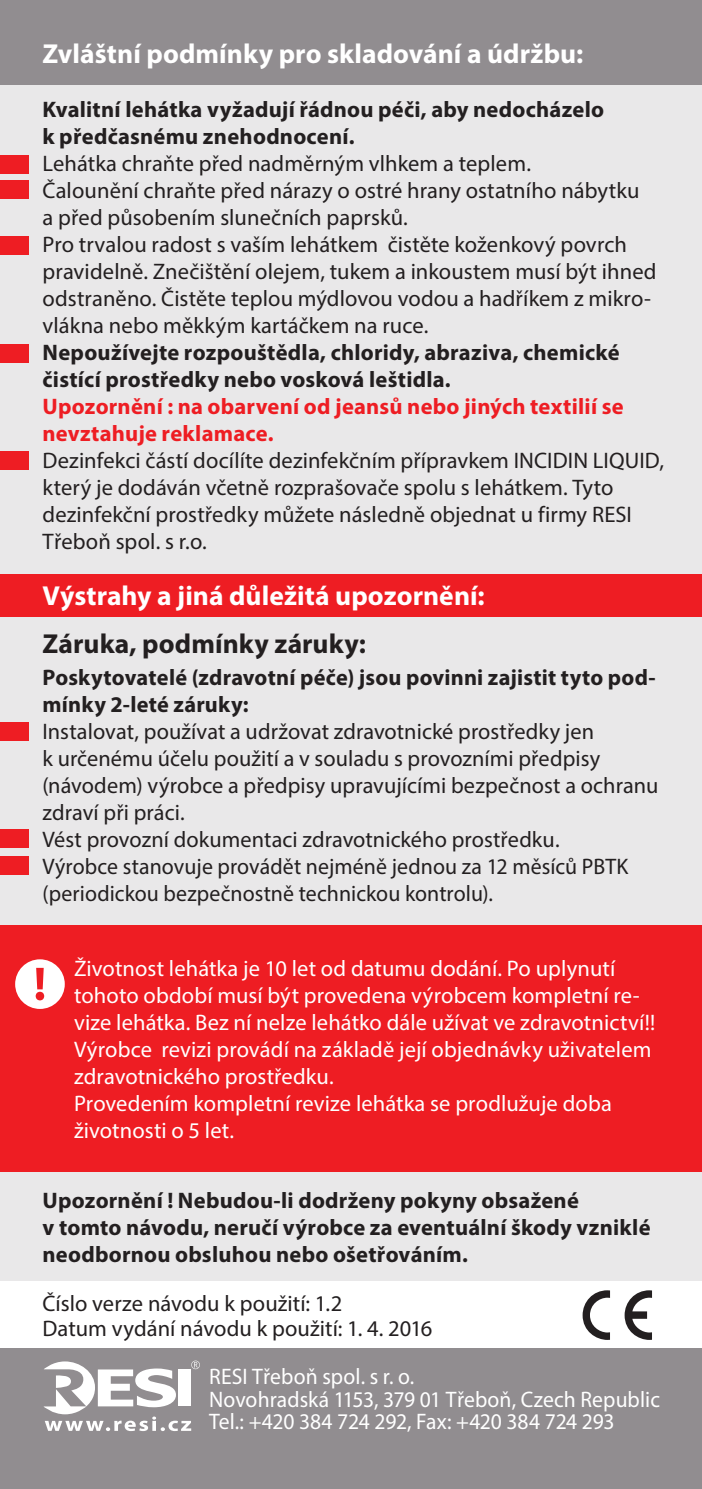
<style>
.page{position:relative;width:702px;height:1489px;background:#fff}
.page>*{position:absolute;margin:0;border:0;box-sizing:border-box;transform-origin:0 0}
.nadpis{font:700 27.5px "Myriad Pro";color:#fff}
.nadpis-2{font:700 27.5px "Myriad Pro";letter-spacing:.005em;color:#231f20}
.text{font:22.5px/27px "Myriad Pro";letter-spacing:.005em;color:#231f20}
.text-2{font:700 22.5px/27px "Myriad Pro";letter-spacing:.01em;color:#231f20}
.text-3{font:22.5px/27px "Myriad Pro";letter-spacing:.005em;color:#fff}
.adresa{font:22.5px "Myriad Pro";color:#fff;scale:.96 1}
.text-4{font:700 22.5px/27px "Myriad Pro";letter-spacing:.01em;color:#ee1d23}
</style>
<div class="page">
<div style="left:0;top:0;width:702px;height:1488px;background:#e9e8e9"></div>
<div style="left:0;top:1347px;width:702px;height:141px;background:#918d90"></div>
<svg style="left:43px;top:1360px;width:157px;height:70px"></svg>
<div style="left:0;top:574px;width:702px;height:42px;background:#ee1d23"></div>
<div style="left:0;top:0;width:702px;height:85px;background:#918d90"></div>
<div style="left:0;top:1281px;width:702px;height:66px;background:#fff"></div>
<svg style="left:582px;top:1290px;width:28px;height:49px"></svg>
<svg style="left:624px;top:1290px;width:28px;height:49px"></svg>
<div style="left:0;top:155px;width:28px;height:18px;background:#ee1d23"></div>
<div style="left:0;top:181px;width:28px;height:18px;background:#ee1d23"></div>
<div style="left:0;top:344px;width:28px;height:18px;background:#ee1d23"></div>
<div style="left:0;top:236px;width:28px;height:18px;background:#ee1d23"></div>
<div style="left:0;top:451px;width:28px;height:19px;background:#ee1d23"></div>
<div style="left:0;top:722px;width:28px;height:18px;background:#ee1d23"></div>
<div style="left:0;top:829px;width:28px;height:18px;background:#ee1d23"></div>
<div style="left:0;top:856px;width:28px;height:19px;background:#ee1d23"></div>
<div style="left:0;top:925px;width:702px;height:247px;background:#ee1d23"></div>
<div style="left:15px;top:959px;width:50px;height:49px;background:#fff;border-radius:50%"></div>
<svg style="left:36px;top:967px;width:8px;height:33px"></svg>
<p class="nadpis" style="left:43px;top:36px;width:542px">Zvláštní podmínky pro skladování a údržbu:</p>
<p class="text-2" style="left:43px;top:95px;width:563px">Kvalitní lehátka vyžadují řádnou péči, aby nedocházelo k předčasnému znehodnocení.</p>
<p class="text" style="left:43px;top:150px;width:490px">Lehátka chraňte před nadměrným vlhkem a teplem.</p>
<p class="text" style="left:43px;top:177px;width:598px">Čalounění chraňte před nárazy o ostré hrany ostatního nábytku</p>
<p class="text" style="left:43px;top:204px;width:367px">a před působením slunečních paprsků.</p>
<p class="text" style="left:43px;top:231px;width:615px">Pro trvalou radost s vaším lehátkem čistěte koženkový povrch pravidelně. Znečištění olejem, tukem a inkoustem musí být ihned odstraněno. Čistěte teplou mýdlovou vodou a hadříkem z mikro&shy;vlákna nebo měkkým kartáčkem na ruce.</p>
<p class="text-2" style="left:43px;top:338px;width:578px">Nepoužívejte rozpouštědla, chloridy, abraziva, chemické čistící prostředky nebo vosková leštidla.</p>
<p class="text-4" style="left:43px;top:392px;width:582px">Upozornění : na obarvení od jeansů nebo jiných textilií se nevztahuje reklamace.</p>
<p class="text" style="left:43px;top:447px;width:623px">Dezinfekci částí docílíte dezinfekčním přípravkem INCIDIN LIQUID, který je dodáván včetně rozprašovače spolu s lehátkem. Tyto dezinfekční prostředky můžete následně objednat u firmy RESI Třeboň spol. s r.o.</p>
<p class="nadpis" style="left:43px;top:577px;width:443px">Výstrahy a jiná důležitá upozornění:</p>
<p class="nadpis-2" style="left:43px;top:625px;width:325px">Záruka, podmínky záruky:</p>
<p class="text-2" style="left:43px;top:662px;width:614px">Poskytovatelé (zdravotní péče) jsou povinni zajistit tyto pod&shy;mínky 2-leté záruky:</p>
<p class="text" style="left:43px;top:717px;width:617px">Instalovat, používat a udržovat zdravotnické prostředky jen<br>k určenému účelu použití a v souladu s provozními předpisy (návodem) výrobce a předpisy upravujícími bezpečnost a ochranu zdraví při práci.</p>
<p class="text" style="left:43px;top:825px;width:518px">Vést provozní dokumentaci zdravotnického prostředku.</p>
<p class="text" style="left:43px;top:852px;width:587px">Výrobce stanovuje provádět nejméně jednou za 12 měsíců PBTK (periodickou bezpečnostně technickou kontrolu).</p>
<p class="text-3" style="left:74px;top:954px;width:582px">Životnost lehátka je 10 let od datumu dodání. Po uplynutí tohoto období musí být provedena výrobcem kompletní re&shy;vize lehátka. Bez ní nelze lehátko dále užívat ve zdravotnictví!!<br>Výrobce revizi provádí na základě její objednávky uživatelem zdravotnického prostředku.</p>
<p class="text-3" style="left:74px;top:1089px;width:539px">Provedením kompletní revize lehátka se prodlužuje doba životnosti o 5 let.</p>
<p class="text-2" style="left:43px;top:1186px;width:609px">Upozornění ! Nebudou-li dodrženy pokyny obsažené<br>v tomto návodu, neručí výrobce za eventuální škody vzniklé neodbornou obsluhou nebo ošetřováním.</p>
<p class="text" style="left:43px;top:1289px;width:301px">Číslo verze návodu k použití: 1.2</p>
<p class="text" style="left:43px;top:1314px;width:391px">Datum vydání návodu k použití: 1. 4. 2016</p>
<p class="adresa" style="left:209px;top:1362px;width:215px">RESI Třeboň spol. s r. o.</p>
<p class="adresa" style="left:209px;top:1385px;width:471px">Novohradská 1153, 379 01 Třeboň, Czech Republic</p>
<p class="adresa" style="left:209px;top:1407px;width:424px">Tel.: +420 384 724 292, Fax: +420 384 724 293</p>
</div>
